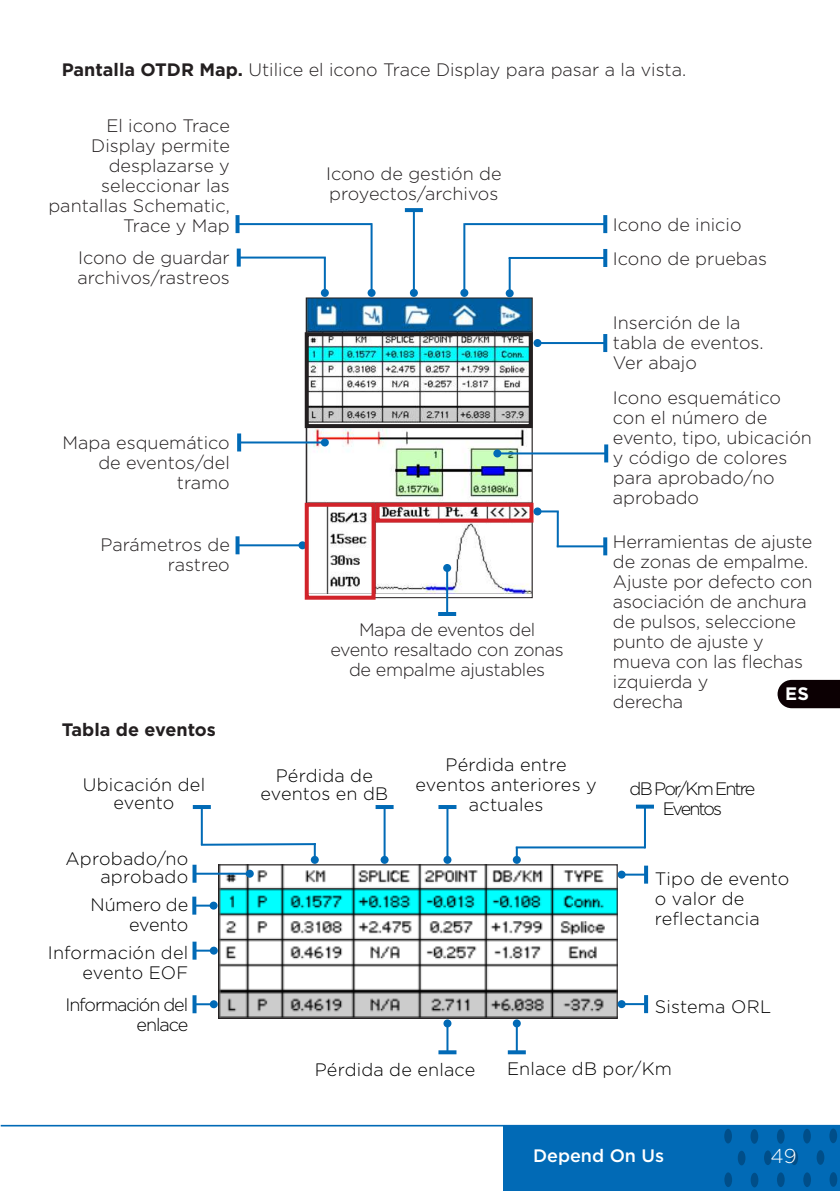
<style>
.page{position:relative;width:840px;height:1191px;background:#fff}
.page>*{position:absolute;margin:0;border:0;box-sizing:border-box;transform-origin:0 0}
.t1{font:300 20px "Gotham";color:#fff}
.t2{font:300 18px/20px "Gotham";color:#231f20}
.t3{font:300 18px/20px "Gotham";letter-spacing:.005em;color:#000;text-align:right}
.t4{font:300 18px/20px "Gotham";letter-spacing:-.02em;color:#231f20;text-align:center}
.t5{font:300 18px/20px "Gotham";letter-spacing:-.06em;color:#000;text-align:right}
.t6{font:300 18px/20px "Gotham";letter-spacing:-.11em;color:#000;text-align:center}
.t7{font:700 18px "Gotham";color:#231f20}
.t8{font:500 18px "Gotham";color:#fff}
.t9{font:700 18px "Gotham";color:#fff}
.s1{font-weight:700}
</style>
<div class="page">
<div style="left:503px;top:1125px;width:336px;height:66px;background:#016ab6"></div>
<div style="left:724px;top:1172px;width:7px;height:15px;background:#004e89;border-radius:50%"></div>
<svg style="left:723px;top:1128px;width:8px;height:15px"></svg>
<div style="left:737px;top:1150px;width:8px;height:15px;background:#004e89;border-radius:50%"></div>
<div style="left:750px;top:1172px;width:8px;height:15px;background:#004e89;border-radius:50%"></div>
<div style="left:763px;top:1150px;width:8px;height:15px;background:#004e89;border-radius:50%"></div>
<div style="left:776px;top:1172px;width:8px;height:15px;background:#004e89;border-radius:50%"></div>
<div style="left:790px;top:1150px;width:7px;height:15px;background:#004e89;border-radius:50%"></div>
<svg style="left:802px;top:1172px;width:8px;height:15px"></svg>
<div style="left:750px;top:1129px;width:7px;height:14px;background:#004e89;border-radius:50%"></div>
<div style="left:776px;top:1129px;width:8px;height:14px;background:#004e89;border-radius:50%"></div>
<div style="left:802px;top:1128px;width:8px;height:15px;background:#004e89;border-radius:50%"></div>
<div style="left:816px;top:1150px;width:7px;height:14px;background:#004e89;border-radius:50%"></div>
<div style="left:829px;top:1172px;width:7px;height:14px;background:#004e89;border-radius:50%"></div>
<div style="left:829px;top:1128px;width:7px;height:15px;background:#004e89;border-radius:50%"></div>
<hr style="left:1px;top:1124px;width:838px;height:2px;background:#016ab6">
<svg style="left:305px;top:297px;width:228px;height:301px"></svg>
<hr style="left:239px;top:441px;width:85px;height:2px;background:#016ab6">
<svg style="left:237px;top:433px;width:4px;height:18px"></svg>
<div style="left:320px;top:438px;width:8px;height:8px;background:#016ab6;border-radius:50%"></div>
<hr style="left:237px;top:544px;width:65px;height:2px;background:#016ab6">
<svg style="left:235px;top:536px;width:4px;height:18px"></svg>
<div style="left:298px;top:541px;width:8px;height:8px;background:#016ab6;border-radius:50%"></div>
<hr style="left:537px;top:342px;width:68px;height:2px;background:#016ab6">
<svg style="left:603px;top:334px;width:4px;height:18px"></svg>
<div style="left:533px;top:339px;width:8px;height:8px;background:#016ab6;border-radius:50%"></div>
<hr style="left:497px;top:452px;width:109px;height:2px;background:#016ab6">
<svg style="left:604px;top:444px;width:4px;height:18px"></svg>
<div style="left:493px;top:449px;width:8px;height:8px;background:#016ab6;border-radius:50%"></div>
<div style="left:375px;top:503px;width:158px;height:19px;border:4px solid #d1232a"></div>
<div style="left:304px;top:332px;width:228px;height:96px;border:4px solid #231f20"></div>
<hr style="left:446px;top:568px;width:2px;height:46px;background:#016ab6">
<hr style="left:438px;top:612px;width:18px;height:4px;background:#016ab6">
<div style="left:443px;top:564px;width:8px;height:8px;background:#016ab6;border-radius:50%"></div>
<div style="left:304px;top:503px;width:71px;height:96px;border:4px solid #d1232a"></div>
<hr style="left:237px;top:223px;width:134px;height:2px;background:#016ab6">
<svg style="left:235px;top:215px;width:4px;height:18px"></svg>
<hr style="left:370px;top:223px;width:2px;height:70px;background:#016ab6">
<div style="left:367px;top:289px;width:8px;height:8px;background:#016ab6;border-radius:50%"></div>
<hr style="left:508px;top:257px;width:97px;height:2px;background:#016ab6">
<svg style="left:603px;top:249px;width:4px;height:18px"></svg>
<hr style="left:508px;top:258px;width:2px;height:35px;background:#016ab6">
<div style="left:505px;top:289px;width:8px;height:8px;background:#016ab6;border-radius:50%"></div>
<hr style="left:238px;top:256px;width:87px;height:2px;background:#016ab6">
<svg style="left:236px;top:248px;width:4px;height:18px"></svg>
<hr style="left:323px;top:257px;width:2px;height:36px;background:#016ab6">
<div style="left:320px;top:289px;width:8px;height:8px;background:#016ab6;border-radius:50%"></div>
<hr style="left:465px;top:223px;width:140px;height:2px;background:#016ab6">
<svg style="left:603px;top:215px;width:4px;height:18px"></svg>
<hr style="left:463px;top:223px;width:2px;height:70px;background:#016ab6">
<div style="left:460px;top:289px;width:8px;height:8px;background:#016ab6;border-radius:50%"></div>
<hr style="left:412px;top:210px;width:2px;height:83px;background:#016ab6">
<svg style="left:404px;top:208px;width:18px;height:4px"></svg>
<div style="left:409px;top:289px;width:8px;height:8px;background:#016ab6;border-radius:50%"></div>
<img style="left:220px;top:866px;width:395px;height:151px">
<div style="left:218px;top:864px;width:399px;height:155px;border:1px solid #231f20"></div>
<hr style="left:556px;top:545px;width:49px;height:2px;background:#016ab6">
<svg style="left:603px;top:537px;width:4px;height:18px"></svg>
<hr style="left:537px;top:510px;width:21px;height:2px;background:#016ab6">
<div style="left:533px;top:507px;width:8px;height:8px;background:#016ab6;border-radius:50%"></div>
<hr style="left:556px;top:512px;width:2px;height:35px;background:#016ab6">
<hr style="left:194px;top:872px;width:56px;height:2px;background:#016ab6">
<svg style="left:192px;top:864px;width:4px;height:18px"></svg>
<div style="left:246px;top:869px;width:8px;height:8px;background:#016ab6;border-radius:50%"></div>
<hr style="left:194px;top:1003px;width:20px;height:2px;background:#016ab6">
<svg style="left:192px;top:995px;width:4px;height:18px"></svg>
<div style="left:210px;top:1000px;width:8px;height:8px;background:#016ab6;border-radius:50%"></div>
<hr style="left:194px;top:949px;width:20px;height:2px;background:#016ab6">
<svg style="left:192px;top:941px;width:4px;height:18px"></svg>
<div style="left:210px;top:946px;width:8px;height:8px;background:#016ab6;border-radius:50%"></div>
<svg style="left:196px;top:904px;width:13px;height:2px"></svg>
<svg style="left:192px;top:896px;width:4px;height:18px"></svg>
<div style="left:209px;top:901px;width:8px;height:8px;background:#016ab6;border-radius:50%"></div>
<hr style="left:201px;top:807px;width:2px;height:38px;background:#016ab6">
<hr style="left:193px;top:805px;width:18px;height:4px;background:#016ab6">
<svg style="left:310px;top:856px;width:8px;height:8px"></svg>
<svg style="left:200px;top:842px;width:117px;height:18px"></svg>
<hr style="left:383px;top:807px;width:2px;height:53px;background:#016ab6">
<hr style="left:375px;top:805px;width:18px;height:4px;background:#016ab6">
<div style="left:380px;top:856px;width:8px;height:8px;background:#016ab6;border-radius:50%"></div>
<hr style="left:446px;top:807px;width:2px;height:53px;background:#016ab6">
<hr style="left:438px;top:805px;width:18px;height:4px;background:#016ab6">
<div style="left:443px;top:856px;width:8px;height:8px;background:#016ab6;border-radius:50%"></div>
<hr style="left:643px;top:806px;width:2px;height:42px;background:#016ab6">
<svg style="left:635px;top:804px;width:18px;height:4px"></svg>
<svg style="left:515px;top:848px;width:2px;height:8px"></svg>
<div style="left:512px;top:856px;width:8px;height:8px;background:#016ab6;border-radius:50%"></div>
<hr style="left:515px;top:846px;width:129px;height:2px;background:#016ab6">
<hr style="left:621px;top:873px;width:24px;height:2px;background:#016ab6">
<svg style="left:643px;top:865px;width:4px;height:18px"></svg>
<div style="left:617px;top:870px;width:8px;height:8px;background:#016ab6;border-radius:50%"></div>
<hr style="left:446px;top:1023px;width:2px;height:29px;background:#016ab6">
<svg style="left:438px;top:1050px;width:18px;height:4px"></svg>
<div style="left:443px;top:1019px;width:8px;height:8px;background:#016ab6;border-radius:50%"></div>
<hr style="left:515px;top:1023px;width:2px;height:29px;background:#016ab6">
<svg style="left:507px;top:1050px;width:18px;height:4px"></svg>
<div style="left:512px;top:1019px;width:8px;height:8px;background:#016ab6;border-radius:50%"></div>
<hr style="left:621px;top:1003px;width:24px;height:2px;background:#016ab6">
<svg style="left:643px;top:995px;width:4px;height:18px"></svg>
<div style="left:617px;top:1000px;width:8px;height:8px;background:#016ab6;border-radius:50%"></div>
<div style="left:777px;top:680px;width:62px;height:28px;background:#0c0003"></div>
<p class="t2" style="left:62px;top:60px;width:625px"><span class="s1">Pantalla OTDR Map.</span> Utilice el icono Trace Display para pasar a la vista.</p>
<p class="t2" style="left:48px;top:116px;width:183px;text-align:right">El icono Trace<br>Display permite desplazarse y seleccionar las pantallas Schematic,<br>Trace y Map</p>
<p class="t2" style="left:77px;top:248px;width:154px">Icono de guardar archivos/rastreos</p>
<p class="t2" style="left:63px;top:433px;width:169px;text-align:right">Mapa esquemático de eventos/del tramo</p>
<p class="t2" style="left:101px;top:534px;width:131px;text-align:right">Parámetros de rastreo</p>
<p class="t7" style="left:62px;top:719px;width:155px">Tabla de eventos</p>
<p class="t2" style="left:326px;top:164px;width:177px">Icono de gestión de proyectos/archivos</p>
<p class="t4" style="left:330px;top:619px;width:235px">Mapa de eventos del evento resaltado con zonas de empalme ajustables</p>
<p class="t3" style="left:83px;top:776px;width:124px;line-height:18px;text-align:center">Ubicación del evento</p>
<p class="t3" style="left:260px;top:766px;width:129px;line-height:18px;text-align:center">Pérdida de eventos en dB</p>
<p class="t3" style="left:415px;top:754px;width:182px;text-align:center">Pérdida entre eventos anteriores y actuales</p>
<p class="t3" style="left:65px;top:849px;width:124px;line-height:18px">Aprobado/no aprobado</p>
<p class="t3" style="left:90px;top:894px;width:99px">Número de evento</p>
<p class="t3" style="left:48px;top:942px;width:142px">Información del evento EOF</p>
<p class="t5" style="left:66px;top:995px;width:124px">Información del enlace</p>
<p class="t2" style="left:612px;top:208px;width:155px;line-height:33.4px">Icono de inicio<br>Icono de pruebas</p>
<p class="t2" style="left:612px;top:312px;width:152px">Inserción de la tabla de eventos.<br>Ver abajo</p>
<p class="t2" style="left:612px;top:387px;width:200px">Icono esquemático con el número de evento, tipo, ubicación y código de colores para aprobado/no aprobado</p>
<p class="t2" style="left:612px;top:532px;width:201px">Herramientas de ajuste de zonas de empalme.<br>Ajuste por defecto con asociación de anchura de pulsos, seleccione punto de ajuste y mueva con las flechas izquierda y<br>derecha</p>
<p class="t9" style="left:784px;top:684px;width:25px">ES</p>
<p class="t6" style="left:629px;top:779px;width:127px">dB Por/Km Entre<br>Eventos</p>
<p class="t3" style="left:654px;top:869px;width:136px;text-align:left">Tipo de evento o valor de reflectancia</p>
<p class="t3" style="left:654px;top:997px;width:118px">Sistema ORL</p>
<p class="t3" style="left:314px;top:1059px;width:162px">Pérdida de enlace</p>
<p class="t3" style="left:506px;top:1058px;width:166px">Enlace dB por/Km</p>
<p class="t8" style="left:532px;top:1146px;width:133px">Depend On Us</p>
<p class="t1" style="left:770px;top:1145px;width:27px">49</p>
</div>
